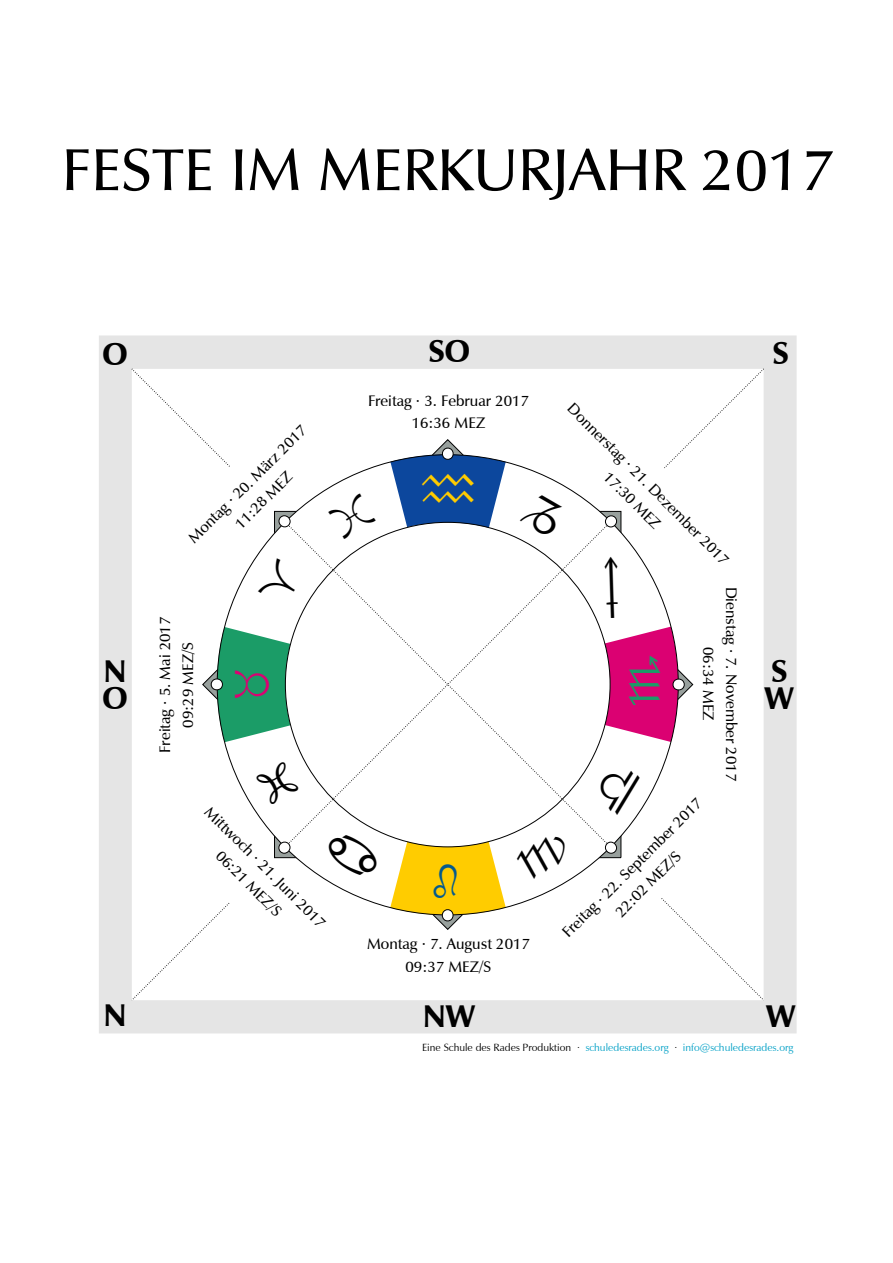
<style>
.page{position:relative;width:893px;height:1263px;background:#fff}
.page>*{position:absolute;margin:0;border:0;box-sizing:border-box;transform-origin:0 0}
.t1{font:600 60px "Zapf Humanist 601 BT";color:#000}
.t2{font:36px "Denkstil";color:#000}
.t3{font:36px "Denkstil";color:#1b9c67}
.t4{font:36px "Denkstil";color:#045a8d}
.t5{font:36px "Denkstil";color:#db0172}
.t6{font:36px "Denkstil";color:#fc0}
.t7{font:900 31.5px/27px "Zapf Humanist 601 BT";color:#000}
.t8{font:600 15.3px/23px "Zapf Humanist 601 BT";color:#000;text-align:center}
.t9{font:10.5px "Zapf Humanist 601 BT";color:#00a0c6}
.s1{color:#000}
</style>
<div class="page">
<svg style="left:99px;top:335px;width:697px;height:698px"></svg>
<svg style="left:202px;top:439px;width:491px;height:491px"></svg>
<svg style="left:217px;top:454px;width:461px;height:461px"></svg>
<svg style="left:660px;top:897px;width:104px;height:104px"></svg>
<svg style="left:131px;top:902px;width:99px;height:99px"></svg>
<svg style="left:131px;top:368px;width:100px;height:100px"></svg>
<svg style="left:663px;top:368px;width:101px;height:101px"></svg>
<svg style="left:283px;top:520px;width:329px;height:329px"></svg>
<div style="left:279px;top:516px;width:11px;height:11px;background:#fff;border-radius:50%"></div>
<div style="left:279px;top:516px;width:11px;height:11px;border:1px solid #000;border-radius:50%"></div>
<svg style="left:210px;top:627px;width:80px;height:115px"></svg>
<div style="left:279px;top:842px;width:11px;height:11px;background:#fff;border-radius:50%"></div>
<div style="left:278px;top:842px;width:12px;height:11px;border:1px solid #000;border-radius:50%"></div>
<svg style="left:390px;top:842px;width:116px;height:80px"></svg>
<svg style="left:604px;top:627px;width:81px;height:115px"></svg>
<div style="left:605px;top:516px;width:11px;height:11px;background:#fff;border-radius:50%"></div>
<div style="left:605px;top:516px;width:12px;height:11px;border:1px solid #000;border-radius:50%"></div>
<svg style="left:390px;top:447px;width:116px;height:81px"></svg>
<div style="left:605px;top:842px;width:11px;height:11px;background:#fff;border-radius:50%"></div>
<div style="left:605px;top:842px;width:11px;height:12px;border:1px solid #000;border-radius:50%"></div>
<h1 class="t1" style="left:62px;top:132px;width:773px">FESTE IM MERKURJAHR 2017</h1>
<h3 class="t7" style="left:102px;top:341px;width:27px">O</h3>
<h3 class="t7" style="left:428px;top:338px;width:43px">SO</h3>
<h3 class="t7" style="left:772px;top:340px;width:18px">S</h3>
<h3 class="t7" style="left:102px;top:658px;width:27px">N<br>O</h3>
<p class="t8" style="left:368px;top:389px;width:162px">Freitag · 3. Februar 2017<br>16:36 MEZ</p>
<p class="t8" style="left:578px;top:398px;width:222px;rotate:45deg">Donnerstag · 21. Dezember 2017<br>17:30 MEZ</p>
<p class="t8" style="left:183px;top:532px;width:161px;rotate:-45deg">Montag · 20. März 2017<br>11:28 MEZ</p>
<h2 class="t6" style="left:422px;top:470px;width:54px">ç</h2>
<h2 class="t2" style="left:328px;top:505px;width:49px">è</h2>
<h2 class="t2" style="left:520px;top:501px;width:44px">æ</h2>
<h2 class="t2" style="left:604px;top:584px;width:16px">å</h2>
<h2 class="t2" style="left:258px;top:560px;width:39px">Ý</h2>
<p class="t8" style="left:742px;top:587px;width:196px;rotate:90deg">Dienstag · 7. November 2017<br>06:34 MEZ</p>
<p class="t8" style="left:153px;top:753px;width:137px;rotate:-90deg">Freitag · 5. Mai 2017<br>09:29 MEZ/S</p>
<h2 class="t3" style="left:629px;top:672px;width:34px">ä</h2>
<h2 class="t5" style="left:235px;top:665px;width:36px">Þ</h2>
<h2 class="t2" style="left:256px;top:770px;width:44px">ß</h2>
<h2 class="t2" style="left:600px;top:781px;width:41px">ã</h2>
<p class="t8" style="left:556px;top:927px;width:192px;rotate:-45deg">Freitag · 22. September 2017<br>22:02 MEZ/S</p>
<p class="t8" style="left:215px;top:801px;width:165px;rotate:45deg">Mittwoch · 21. Juni 2017<br>06:21 MEZ/S</p>
<h2 class="t2" style="left:329px;top:841px;width:50px">à</h2>
<h2 class="t2" style="left:517px;top:845px;width:50px">â</h2>
<h2 class="t4" style="left:433px;top:864px;width:25px">á</h2>
<p class="t8" style="left:367px;top:932px;width:164px">Montag · 7. August 2017<br>09:37 MEZ/S</p>
<h3 class="t7" style="left:104px;top:1002px;width:24px">N</h3>
<h3 class="t7" style="left:423px;top:1003px;width:54px">NW</h3>
<h3 class="t7" style="left:764px;top:658px;width:31px">S<br>W</h3>
<h3 class="t7" style="left:766px;top:1003px;width:31px">W</h3>
<p class="t9" style="left:422px;top:1041px;width:373px"><span class="s1">Eine Schule des Rades Produktion ·</span> schuledesrades.org <span class="s1">·</span> info@schuledesrades.org</p>
</div>
